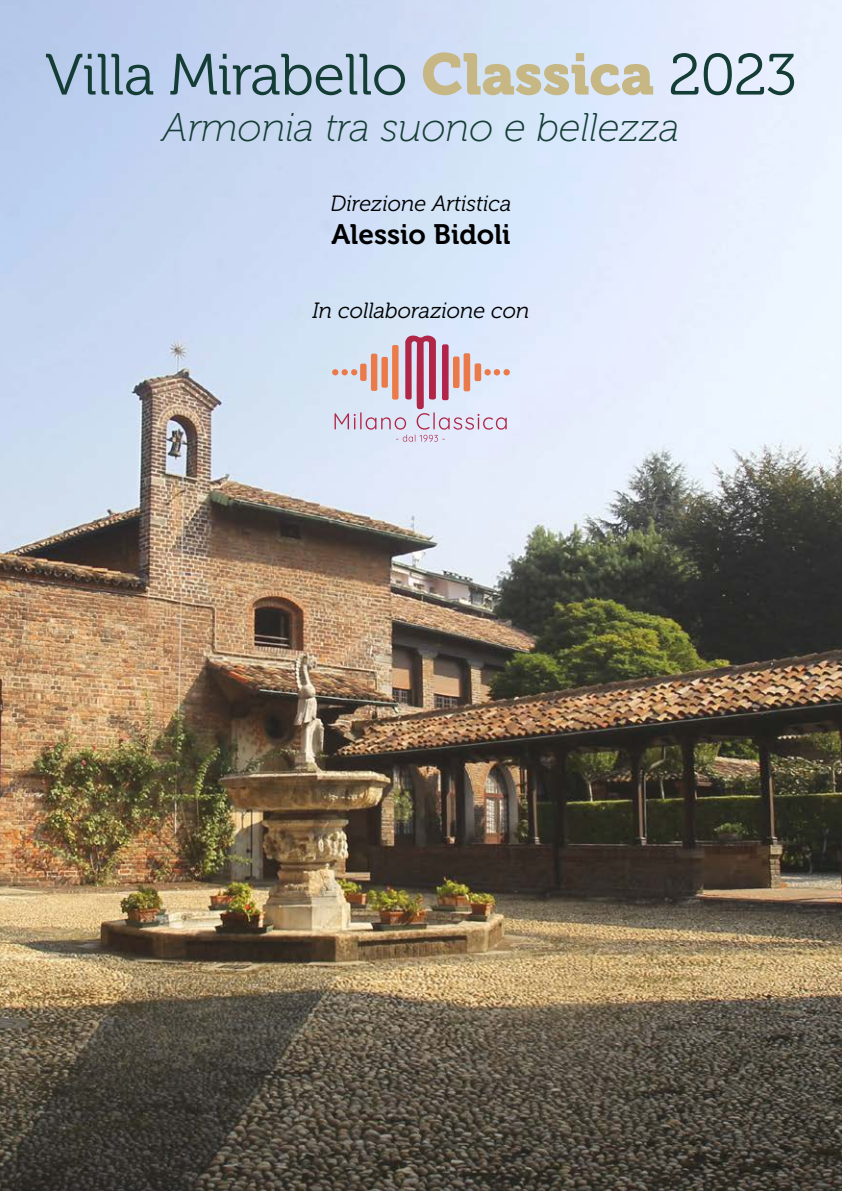
<style>
.page{position:relative;width:842px;height:1191px;background:#fff}
.page>*{position:absolute;margin:0;border:0;box-sizing:border-box;transform-origin:0 0}
.t1{font:58px "Museo 300";letter-spacing:-.01em;color:#143d35}
.t2{font:italic 40px "Museo 100";color:#143d35}
.t3{font:28px "Museo 700";color:#000}
.t4{font:italic 22px "Museo 300";color:#000}
.s1{font-family:"Museo 900";color:#c6b784}
</style>
<div class="page">
<img style="left:0;top:0;width:842px;height:1191px">
<div style="left:503px;top:369px;width:7px;height:6px;background:#eb7a4a;border-radius:50%"></div>
<svg style="left:332px;top:335px;width:175px;height:107px;background:#d8c6d3"></svg>
<h1 class="t1" style="left:45px;top:43px;width:753px">Villa Mirabello <span class="s1">Classica</span> 2023</h1>
<h2 class="t2" style="left:162px;top:106px;width:519px">Armonia tra suono e bellezza</h2>
<p class="t4" style="left:330px;top:191px;width:182px">Direzione Artistica</p>
<p class="t3" style="left:331px;top:219px;width:181px">Alessio Bidoli</p>
<p class="t4" style="left:313px;top:298px;width:218px">In collaborazione con</p>
</div>
